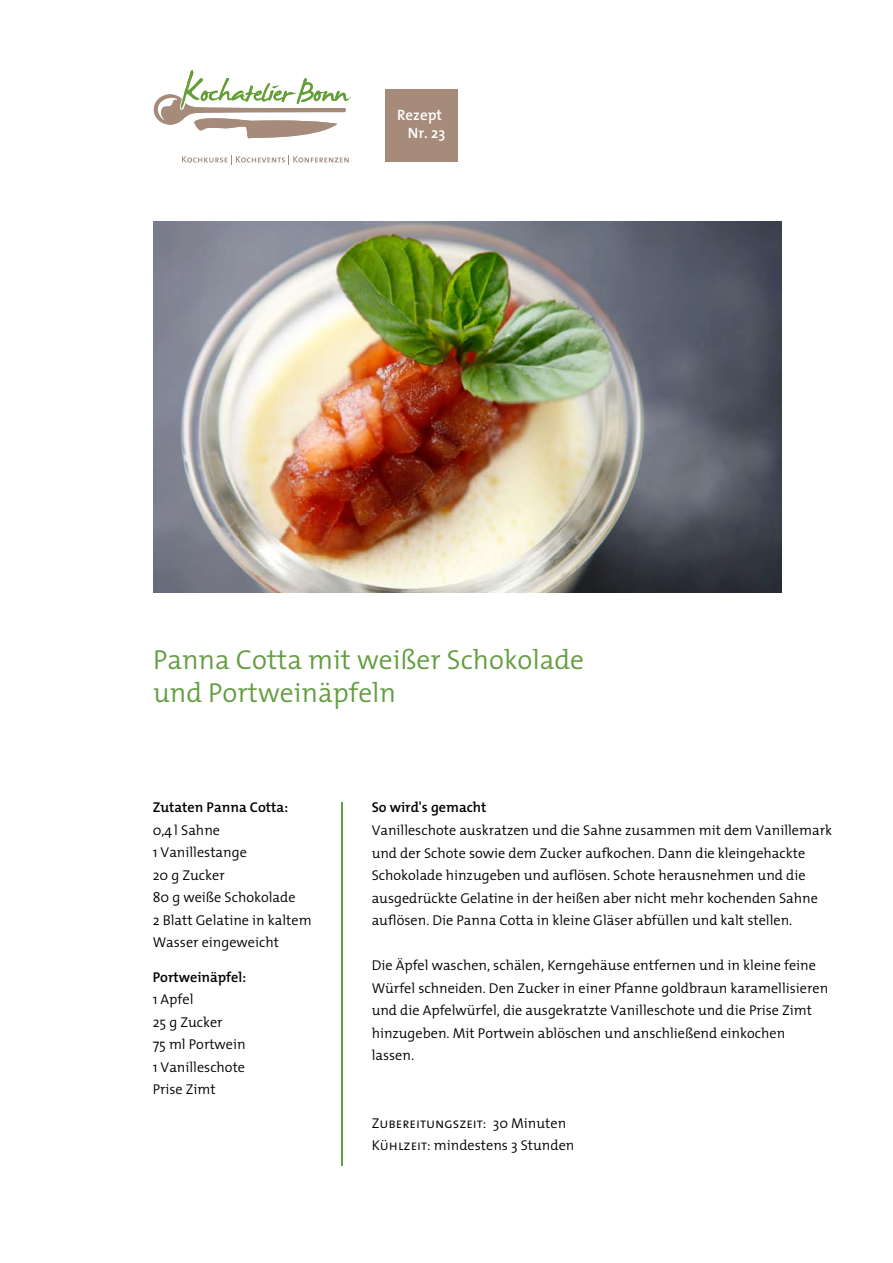
<style>
.page{position:relative;width:893px;height:1263px;background:#fff}
.page>*{position:absolute;margin:0;border:0;box-sizing:border-box;transform-origin:0 0}
.t1{font:300 27.6px/33px "The Mix";color:#649d40}
.t2{font:600 15px/18px "The Mix";color:#fff;text-align:right}
.t3{font:300 14.25px/22.5px "The Mix";color:#000}
.t4{font:600 14.25px "The Mix";color:#000}
.t5{font:14.25px "The Mix Semi Light Caps";color:#000}
.s1{font-family:"The Mix";font-weight:300}
.s2{font-family:"The Mix Semi Light Caps";font-weight:400}
</style>
<div class="page">
<img style="left:153px;top:221px;width:629px;height:371px">
<hr style="left:341px;top:802px;width:1px;height:363px;background:#649d40">
<div style="left:386px;top:89px;width:72px;height:72px;background:#a68b7b"></div>
<svg style="left:154px;top:70px;width:197px;height:68px"></svg>
<svg style="left:182px;top:155px;width:167px;height:10px"></svg>
<p class="t2" style="left:397px;top:106px;width:49px">Rezept<br>Nr. 23</p>
<h1 class="t1" style="left:153px;top:642px;width:433px">Panna Cotta mit weißer Schokolade und Portweinäpfeln</h1>
<p class="t4" style="left:153px;top:795px;width:137px">Zutaten Panna Cotta:</p>
<p class="t3" style="left:153px;top:818px;width:160px">0,4 l Sahne<br>1 Vanillestange<br>20 g Zucker<br>80 g weiße Schokolade<br>2 Blatt Gelatine in kaltem<br>Wasser eingeweicht</p>
<p class="t4" style="left:153px;top:965px;width:95px">Portweinäpfel:</p>
<p class="t3" style="left:153px;top:987px;width:94px">1 Apfel<br>25 g Zucker<br>75 ml Portwein<br>1 Vanilleschote<br>Prise Zimt</p>
<p class="t4" style="left:372px;top:796px;width:116px">So wird's gemacht</p>
<p class="t3" style="left:372px;top:818px;width:462px">Vanilleschote auskratzen und die Sahne zusammen mit dem Vanillemark und der Schote sowie dem Zucker aufkochen. Dann die kleingehackte Schokolade hinzugeben und auflösen. Schote herausnehmen und die ausgedrückte Gelatine in der heißen aber nicht mehr kochenden Sahne auflösen. Die Panna Cotta in kleine Gläser abfüllen und kalt stellen.</p>
<p class="t3" style="left:372px;top:953px;width:458px">Die Äpfel waschen, schälen, Kerngehäuse entfernen und in kleine feine Würfel schneiden. Den Zucker in einer Pfanne goldbraun karamellisieren und die Apfelwürfel, die ausgekratzte Vanilleschote und die Prise Zimt hinzugeben. Mit Portwein ablöschen und anschließend einkochen lassen.</p>
<p class="t5" style="left:372px;top:1111px;width:196px">Zubereitungszeit: <span class="s1">30 Minuten</span></p>
<p class="t3" style="left:372px;top:1133px;width:204px"><span class="s2">Kühlzeit</span>: mindestens 3 Stunden</p>
</div>
